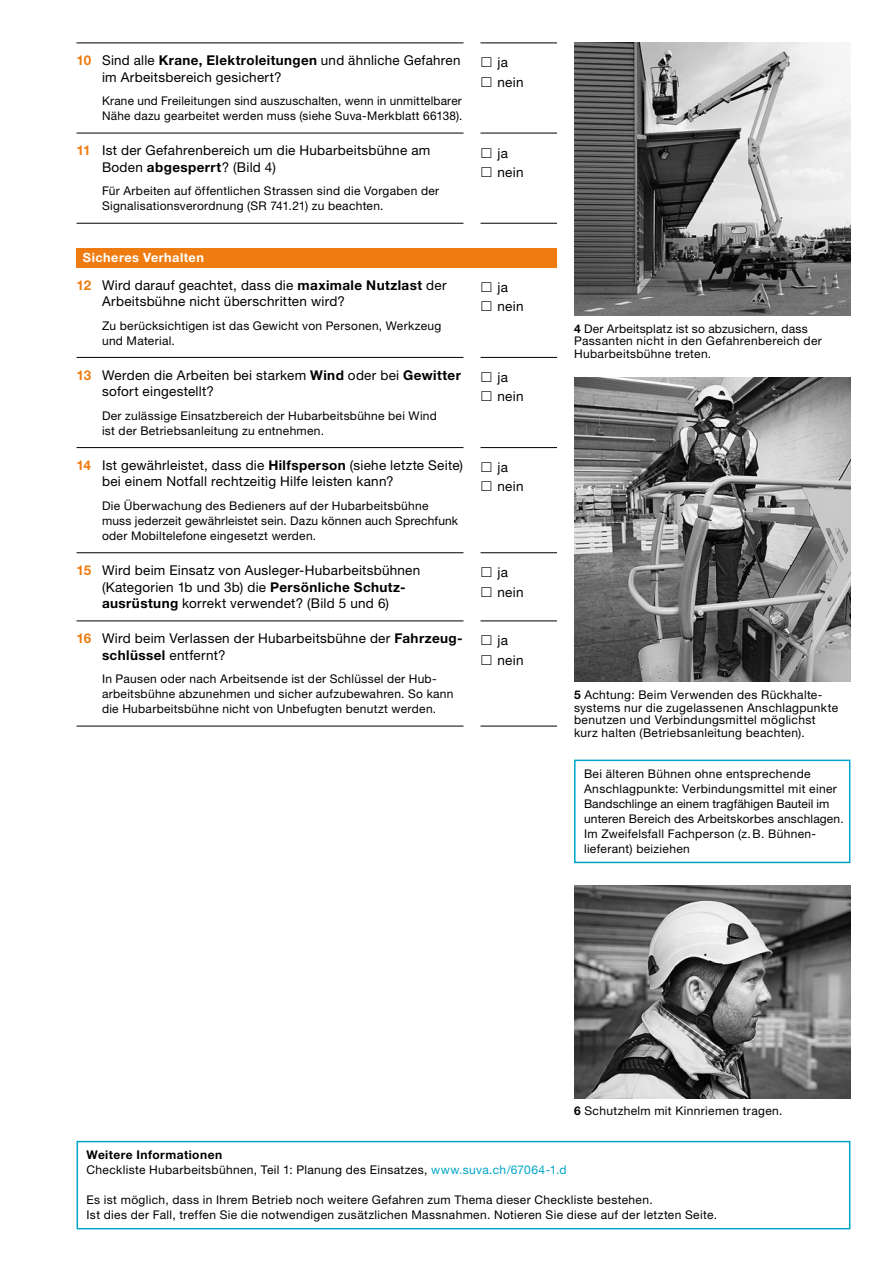
<style>
.page{position:relative;width:893px;height:1263px;background:#fff}
.page>*{position:absolute;margin:0;border:0;box-sizing:border-box;transform-origin:0 0}
.t1{font:13.5px/16.5px "Helvetica Neue LT Std";letter-spacing:.02em;color:#000}
.t2{font:700 12.75px "Helvetica Neue LT Std";letter-spacing:.035em;color:#fff}
.t3{font:12px/15px "Helvetica Neue LT Std";letter-spacing:.025em;color:#000}
.s1{font-weight:700;color:#ef7c11}
.s2{font-weight:700}
.s3{color:#00a5c8}
</style>
<div class="page">
<img style="left:574px;top:377px;width:276px;height:305px">
<img style="left:574px;top:43px;width:276px;height:273px">
<img style="left:574px;top:885px;width:276px;height:213px">
<hr style="left:480px;top:223px;width:77px;height:1px;background:#000">
<hr style="left:480px;top:43px;width:77px;height:1px;background:#000">
<hr style="left:480px;top:133px;width:77px;height:1px;background:#000">
<hr style="left:77px;top:43px;width:386px;height:1px;background:#000">
<hr style="left:77px;top:133px;width:386px;height:1px;background:#000">
<hr style="left:77px;top:223px;width:386px;height:1px;background:#000">
<div style="left:77px;top:248px;width:480px;height:19px;background:#ef7c11"></div>
<hr style="left:480px;top:726px;width:77px;height:1px;background:#000">
<hr style="left:480px;top:357px;width:77px;height:1px;background:#000">
<hr style="left:480px;top:447px;width:77px;height:1px;background:#000">
<hr style="left:480px;top:552px;width:77px;height:1px;background:#000">
<hr style="left:480px;top:620px;width:77px;height:1px;background:#000">
<hr style="left:77px;top:357px;width:386px;height:1px;background:#000">
<hr style="left:77px;top:447px;width:386px;height:1px;background:#000">
<hr style="left:77px;top:552px;width:386px;height:1px;background:#000">
<hr style="left:77px;top:620px;width:386px;height:1px;background:#000">
<hr style="left:77px;top:726px;width:386px;height:1px;background:#000">
<div style="left:77px;top:1141px;width:773px;height:88px;border:2px solid #00a5c8"></div>
<div style="left:574px;top:760px;width:276px;height:103px;border:2px solid #00a5c8"></div>
<p class="t1" style="left:102px;top:52px;width:360px;text-indent:-26px"><span class="s1">10</span> Sind alle <span class="s2">Krane, Elektroleitungen</span> und ähnliche Gefahren im Arbeitsbereich gesichert?</p>
<p class="t3" style="left:102px;top:93px;width:362px">Krane und Freileitungen sind auszuschalten, wenn in unmittelbarer<br>Nähe dazu gearbeitet werden muss (siehe Suva-Merkblatt 66138).</p>
<p class="t1" style="left:102px;top:142px;width:330px;text-indent:-26px"><span class="s1">11</span> Ist der Gefahrenbereich um die Hubarbeitsbühne am<br>Boden <span class="s2">abgesperrt</span>? (Bild 4)</p>
<p class="t3" style="left:102px;top:184px;width:339px">Für Arbeiten auf öffentlichen Strassen sind die Vorgaben der<br>Signalisationsverordnung (SR 741.21) zu beachten.</p>
<p class="t2" style="left:83px;top:250px;width:123px">Sicheres Verhalten</p>
<p class="t1" style="left:102px;top:276px;width:346px;text-indent:-26px"><span class="s1">12</span> Wird darauf geachtet, dass die <span class="s2">maximale Nutzlast</span> der<br>Arbeitsbühne nicht überschritten wird?</p>
<p class="t3" style="left:102px;top:318px;width:341px">Zu berücksichtigen ist das Gewicht von Personen, Werkzeug und Material.</p>
<p class="t1" style="left:102px;top:367px;width:360px;text-indent:-26px"><span class="s1">13</span> Werden die Arbeiten bei starkem <span class="s2">Wind</span> oder bei <span class="s2">Gewitter </span>sofort eingestellt?</p>
<p class="t3" style="left:102px;top:408px;width:336px">Der zulässige Einsatzbereich der Hubarbeitsbühne bei Wind ist der Betriebsanleitung zu entnehmen.</p>
<p class="t1" style="left:102px;top:457px;width:363px;text-indent:-26px"><span class="s1">14</span> Ist gewährleistet, dass die <span class="s2">Hilfsperson</span> (siehe letzte Seite) bei einem Notfall rechtzeitig Hilfe leisten kann?</p>
<p class="t3" style="left:102px;top:498px;width:358px">Die Überwachung des Bedieners auf der Hubarbeitsbühne muss jederzeit gewährleistet sein. Dazu können auch Sprechfunk oder Mobiltelefone eingesetzt werden.</p>
<p class="t1" style="left:497px;top:53px;width:27px;line-height:19.2px">ja nein</p>
<p class="t1" style="left:497px;top:143px;width:27px;line-height:19.2px">ja nein</p>
<p class="t1" style="left:497px;top:277px;width:27px;line-height:19.2px">ja nein</p>
<p class="t1" style="left:497px;top:367px;width:27px;line-height:19.2px">ja nein</p>
<p class="t1" style="left:497px;top:457px;width:27px;line-height:19.2px">ja nein</p>
<p class="t1" style="left:102px;top:562px;width:320px;text-indent:-26px"><span class="s1">15</span> Wird beim Einsatz von Ausleger-Hubarbeitsbühnen (Kategorien 1b und 3b) die <span class="s2">Persönliche Schutz&shy;ausrüstung</span> korrekt verwendet? (Bild 5 und 6)</p>
<p class="t1" style="left:497px;top:563px;width:27px;line-height:19.2px">ja nein</p>
<p class="t1" style="left:102px;top:630px;width:362px;text-indent:-26px"><span class="s1">16</span> Wird beim Verlassen der Hubarbeitsbühne der <span class="s2">Fahrzeug&shy;schlüssel</span> entfernt?</p>
<p class="t3" style="left:102px;top:671px;width:353px">In Pausen oder nach Arbeitsende ist der Schlüssel der Hub&shy;arbeitsbühne abzunehmen und sicher aufzubewahren. So kann die Hubarbeitsbühne nicht von Unbefugten benutzt werden.</p>
<p class="t1" style="left:497px;top:631px;width:27px;line-height:19.2px">ja nein</p>
<p class="t3" style="left:574px;top:322px;width:249px;line-height:12.8px"><span class="s2">4</span> Der Arbeitsplatz ist so abzusichern, dass<br>Passanten nicht in den Gefahrenbereich der<br>Hubarbeitsbühne treten.</p>
<p class="t3" style="left:574px;top:688px;width:266px;line-height:12.8px"><span class="s2">5</span> Achtung: Beim Verwenden des Rückhalte&shy;systems nur die zugelassenen Anschlagpunkte benutzen und Verbindungsmittel möglichst kurz halten (Betriebsanleitung beachten).</p>
<p class="t3" style="left:584px;top:766px;width:261px">Bei älteren Bühnen ohne entsprechende Anschlagpunkte: Verbindungsmittel mit einer Bandschlinge an einem tragfähigen Bauteil im unteren Bereich des Arbeitskorbes anschlagen.<br>Im Zweifelsfall Fachperson (z.B. Bühnen&shy;lieferant) beiziehen</p>
<p class="t3" style="left:574px;top:1103px;width:210px"><span class="s2">6</span> Schutzhelm mit Kinnriemen tragen.</p>
<p class="t3" style="left:87px;top:1147px;width:482px"><span class="s2">Weitere Informationen<br></span>Checkliste Hubarbeitsbühnen, Teil 1: Planung des Einsatzes, <span class="s3">www.suva.ch/67064-1.d</span></p>
<p class="t3" style="left:87px;top:1192px;width:632px">Es ist möglich, dass in Ihrem Betrieb noch weitere Gefahren zum Thema dieser Checkliste bestehen.<br>Ist dies der Fall, treffen Sie die notwendigen zusätzlichen Massnahmen. Notieren Sie diese auf der letzten Seite.</p>
</div>
